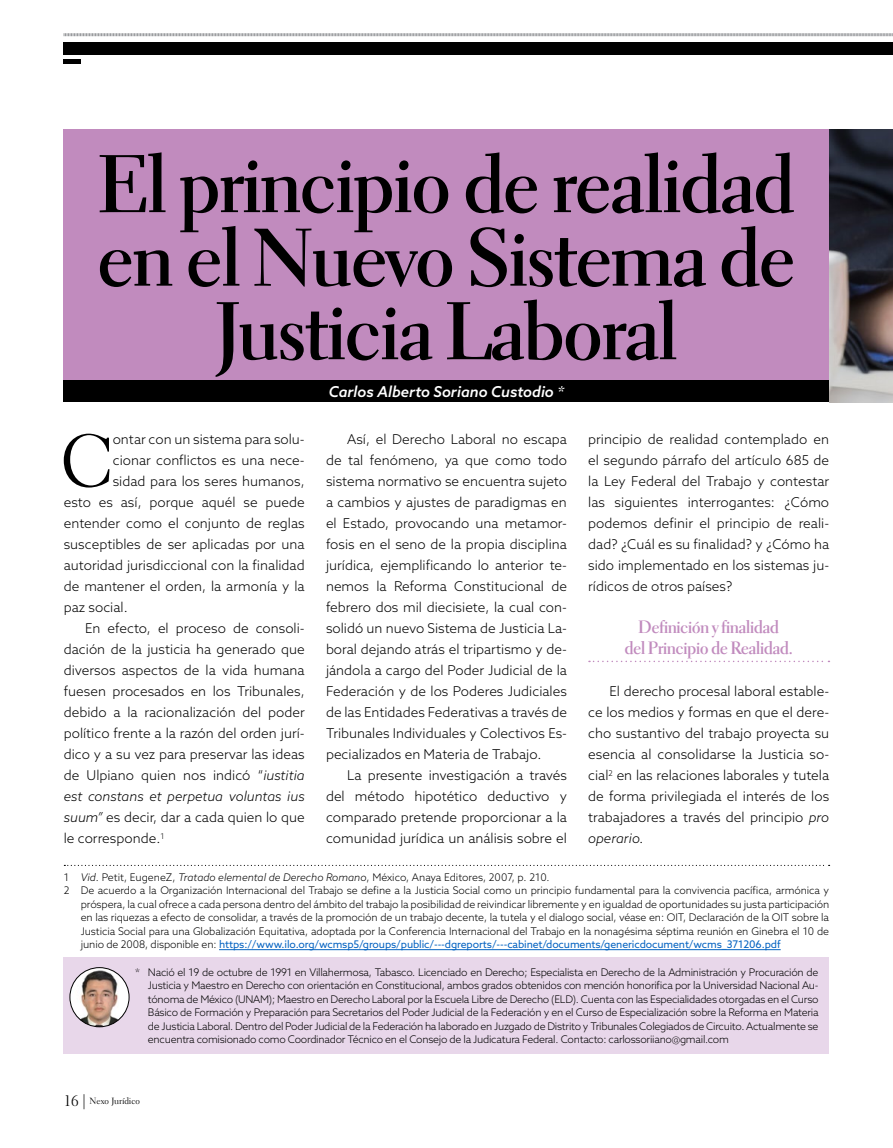
<style>
.page{position:relative;width:893px;height:1148px;background:#fff}
.page>*{position:absolute;margin:0;border:0;box-sizing:border-box;transform-origin:0 0}
.t1{font:82.5px/73.5px "Electra LH Bold Display";color:#000;text-align:center}
.t2{font:74.25px "Electra LH Display";color:#000}
.t3{font:18px/21px "Electra LH Bold Display";color:#c18bbe;text-align:center}
.t4{font:italic 500 15px "Azo Sans";color:#fff}
.t5{font:300 13.5px/21px "Azo Sans";color:#000;text-align:justify}
.t6{font:italic 300 13.5px "Azo Sans";color:#000}
.t7{font:300 10.5px/13.5px "Azo Sans";letter-spacing:-.01em;color:#000;text-align:justify}
.t8{font:10.5px "Azo Sans";letter-spacing:-.01em;color:#0563c1}
.t9{font:9px "Electra LH";color:#000}
.s1{font-style:italic}
.s2{font-weight:300;color:#000}
.s3{font-size:15px}
</style>
<div class="page">
<div style="left:64px;top:43px;width:829px;height:12px;background:#000"></div>
<svg style="left:63px;top:33px;width:830px;height:4px;background:#c8c9ca"></svg>
<hr style="left:64px;top:60px;width:17px;height:4px;background:#000">
<svg style="left:589px;top:660px;width:240px;height:2px"></svg>
<div style="left:64px;top:129px;width:765px;height:252px;background:#c18bbe"></div>
<div style="left:64px;top:381px;width:765px;height:21px;background:#000"></div>
<div style="left:64px;top:957px;width:765px;height:96px;background:#e8d7ea"></div>
<img style="left:70px;top:967px;width:59px;height:59px;border-radius:30px">
<div style="left:70px;top:967px;width:59px;height:60px;border:1px solid #000;border-radius:50%"></div>
<img style="left:829px;top:129px;width:64px;height:273px">
<svg style="left:64px;top:864px;width:766px;height:2px"></svg>
<hr style="left:219px;top:949px;width:562px;height:1px;background:#0563c1">
<h1 class="t1" style="left:98px;top:147px;width:698px">El principio de realidad en el Nuevo Sistema de<br>Justicia Laboral</h1>
<p class="t4" style="left:329px;top:382px;width:237px">Carlos Alberto Soriano Custodio *</p>
<h2 class="t2" style="left:61px;top:417px;width:54px">C</h2>
<p class="t5" style="left:113px;top:429px;width:193px">ontar con un sistema para solu-</p>
<p class="t5" style="left:113px;top:450px;width:193px">cionar conflictos es una nece-</p>
<p class="t5" style="left:113px;top:471px;width:193px">sidad para los seres humanos,</p>
<p class="t5" style="left:64px;top:492px;width:242px">esto es así, porque aquél se puede</p>
<p class="t5" style="left:64px;top:513px;width:242px">entender como el conjunto de reglas</p>
<p class="t5" style="left:64px;top:534px;width:242px">susceptibles de ser aplicadas por una</p>
<p class="t5" style="left:64px;top:555px;width:242px">autoridad jurisdiccional con la finalidad</p>
<p class="t5" style="left:64px;top:576px;width:242px">de mantener el orden, la armonía y la</p>
<p class="t5" style="left:64px;top:597px;width:66px">paz social.</p>
<p class="t5" style="left:85px;top:618px;width:221px">En efecto, el proceso de consoli-</p>
<p class="t5" style="left:64px;top:639px;width:242px">dación de la justicia ha generado que</p>
<p class="t5" style="left:64px;top:660px;width:242px">diversos aspectos de la vida humana</p>
<p class="t5" style="left:64px;top:681px;width:242px">fuesen procesados en los Tribunales,</p>
<p class="t5" style="left:64px;top:702px;width:242px">debido a la racionalización del poder</p>
<p class="t5" style="left:64px;top:723px;width:242px">político frente a la razón del orden jurí-</p>
<p class="t5" style="left:64px;top:744px;width:242px">dico y a su vez para preservar las ideas</p>
<p class="t5" style="left:64px;top:765px;width:242px">de Ulpiano quien nos indicó “<span class="s1">iustitia</span></p>
<p class="t6" style="left:64px;top:787px;width:242px">est constans et perpetua voluntas ius</p>
<p class="t5" style="left:64px;top:807px;width:242px"><span class="s1">suum”</span> es decir, dar a cada quien lo que</p>
<p class="t5" style="left:64px;top:828px;width:102px">le corresponde.<sup>1</sup></p>
<p class="t5" style="left:326px;top:429px;width:242px;text-indent:21px">Así, el Derecho Laboral no escapa de tal fenómeno, ya que como todo sistema normativo se encuentra sujeto a cambios y ajustes de paradigmas en el Estado, provocando una metamor&shy;fosis en el seno de la propia disciplina jurídica, ejemplificando lo anterior te&shy;nemos la Reforma Constitucional de febrero dos mil diecisiete, la cual con&shy;solidó un nuevo Sistema de Justicia La&shy;boral dejando atrás el tripartismo y de&shy;jándola a cargo del Poder Judicial de la Federación y de los Poderes Judiciales de las Entidades Federativas a través de Tribunales Individuales y Colectivos Es&shy;pecializados en Materia de Trabajo.</p>
<p class="t5" style="left:326px;top:765px;width:242px;text-indent:21px">La presente investigación a través del método hipotético deductivo y comparado pretende proporcionar a la comunidad jurídica un análisis sobre el</p>
<p class="t5" style="left:588px;top:429px;width:242px">principio de realidad contemplado en el segundo párrafo del artículo 685 de la Ley Federal del Trabajo y contestar las siguientes interrogantes: ¿Cómo podemos definir el principio de reali&shy;dad? ¿Cuál es su finalidad? y ¿Cómo ha sido implementado en los sistemas ju&shy;rídicos de otros países?</p>
<h3 class="t3" style="left:625px;top:616px;width:169px">Definición y finalidad<br>del Principio de Realidad.</h3>
<p class="t5" style="left:588px;top:681px;width:242px;text-indent:21px">El derecho procesal laboral estable&shy;ce los medios y formas en que el dere&shy;cho sustantivo del trabajo proyecta su esencia al consolidarse la Justicia so&shy;cial<sup>2</sup> en las relaciones laborales y tutela de forma privilegiada el interés de los trabajadores a través del principio <span class="s1">pro operario.</span></p>
<p class="t7" style="left:64px;top:870px;width:487px">1 <span class="s1">Vid.</span> Petit, EugeneZ, <span class="s1">Tratado elemental de Derecho Romano</span>, México, Anaya Editores, 2007, p. 210.</p>
<p class="t7" style="left:64px;top:883px;width:767px">2 De acuerdo a la Organización Internacional del Trabajo se define a la Justicia Social como un principio fundamental para la convivencia pacífica, armónica y</p>
<p class="t7" style="left:81px;top:897px;width:750px">próspera, la cual ofrece a cada persona dentro del ámbito del trabajo la posibilidad de reivindicar libremente y en igualdad de oportunidades su justa participación</p>
<p class="t7" style="left:81px;top:910px;width:750px">en las riquezas a efecto de consolidar, a través de la promoción de un trabajo decente, la tutela y el dialogo social, véase en: OIT, Declaración de la OIT sobre la</p>
<p class="t7" style="left:81px;top:924px;width:750px">Justicia Social para una Globalización Equitativa, adoptada por la Conferencia Internacional del Trabajo en la nonagésima séptima reunión en Ginebra el 10 de</p>
<p class="t8" style="left:81px;top:937px;width:701px"><span class="s2">junio de 2008, disponible en:</span> https://www.ilo.org/wcmsp5/groups/public/---dgreports/---cabinet/documents/genericdocument/wcms_371206.pdf</p>
<p class="t7" style="left:148px;top:965px;width:672px;text-indent:-13px">* Nació el 19 de octubre de 1991 en Villahermosa, Tabasco. Licenciado en Derecho; Especialista en Derecho de la Administración y Procuración de Justicia y Maestro en Derecho con orientación en Constitucional, ambos grados obtenidos con mención honorifica por la Universidad Nacional Au&shy;tónoma de México (UNAM); Maestro en Derecho Laboral por la Escuela Libre de Derecho (ELD). Cuenta con las Especialidades otorgadas en el Curso Básico de Formación y Preparación para Secretarios del Poder Judicial de la Federación y en el Curso de Especialización sobre la Reforma en Materia de Justicia Laboral. Dentro del Poder Judicial de la Federación ha laborado en Juzgado de Distrito y Tribunales Colegiados de Circuito. Actualmente se encuentra comisionado como Coordinador Técnico en el Consejo de la Judicatura Federal. Contacto: carlossoriiano@gmail.com</p>
<p class="t9" style="left:64px;top:1095px;width:78px"><span class="s3">16 |</span> Nexo Jurídico</p>
</div>
